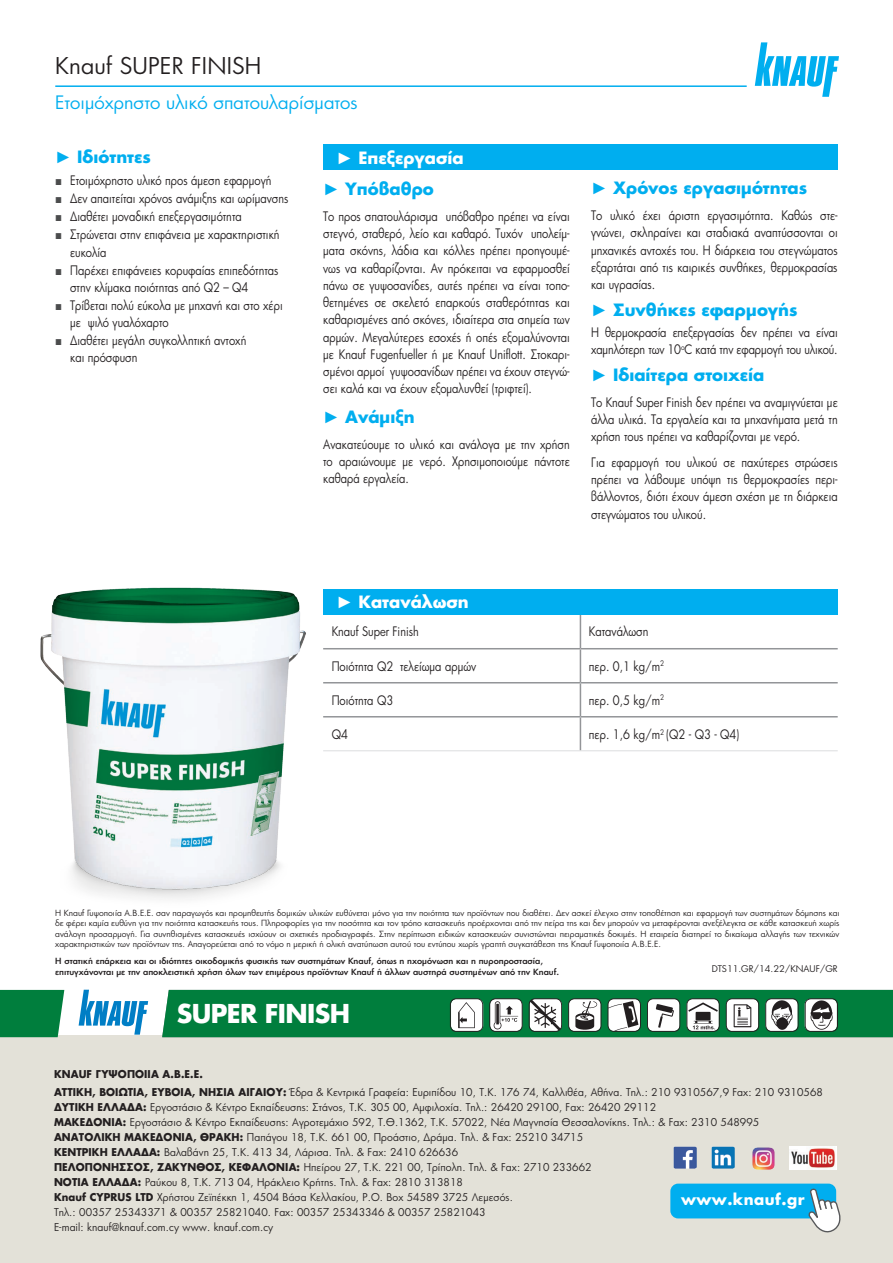
<style>
.page{position:relative;width:893px;height:1263px;background:#fff}
.page>*{position:absolute;margin:0;border:0;box-sizing:border-box;transform-origin:0 0}
.t1{font:700 25.35px "PF Futura Neu";letter-spacing:-.025em;color:#fff}
.t2{font:22.5px "PF Futura Neu";letter-spacing:.01em;color:#231f20}
.t3{font:18px "PF Futura Neu";color:#00aeef}
.t4{font:700 16.5px "PF Futura Neu";color:#00aeef}
.t5{font:700 16.5px "PF Futura Neu";color:#fff}
.t6{font:700 15px "PF Futura Neu";letter-spacing:.03em;color:#fff}
.t7{font:12.75px/17.2px "PF Futura Neu";color:#231f20;text-align:justify;scale:.85 1}
.t8{font:10.5px/15px "PF Futura Neu";letter-spacing:.01em;color:#231f20;scale:.96 1}
.t9{font:9px "PF Futura Neu";color:#231f20}
.t10{font:8.25px/10.5px "PF Futura Neu";color:#231f20;text-align:justify}
.t11{font:500 8.25px/10.5px "PF Futura Neu";color:#231f20}
.s1{font-family:"Arial";font-weight:400}
.s2{font-family:"Arial";color:#4b4c4d}
.s3{font-weight:700}
</style>
<div class="page">
<div style="left:0;top:1036px;width:893px;height:227px;background:#e3e1d8"></div>
<div style="left:323px;top:145px;width:515px;height:25px;background:#00aeef"></div>
<hr style="left:580px;top:615px;width:1px;height:33px;background:#939598">
<hr style="left:323px;top:648px;width:257px;height:1px;background:#939598">
<hr style="left:580px;top:648px;width:258px;height:1px;background:#939598">
<hr style="left:580px;top:649px;width:1px;height:33px;background:#939598">
<hr style="left:323px;top:682px;width:257px;height:1px;background:#939598">
<hr style="left:580px;top:682px;width:258px;height:1px;background:#939598">
<hr style="left:580px;top:683px;width:1px;height:33px;background:#939598">
<hr style="left:323px;top:716px;width:257px;height:1px;background:#939598">
<hr style="left:580px;top:716px;width:258px;height:1px;background:#939598">
<hr style="left:580px;top:717px;width:1px;height:33px;background:#939598">
<hr style="left:323px;top:750px;width:257px;height:1px;background:#dcdddf">
<hr style="left:580px;top:750px;width:258px;height:1px;background:#dcdddf">
<div style="left:0;top:990px;width:64px;height:47px;background:#007e3d"></div>
<div style="left:162px;top:990px;width:731px;height:47px;background:#007e3d"></div>
<svg style="left:79px;top:990px;width:69px;height:45px"></svg>
<img style="left:441px;top:991px;width:406px;height:47px">
<div style="left:670px;top:1183px;width:166px;height:35px;background:#00aeef;border-radius:8px"></div>
<svg style="left:807px;top:1187px;width:34px;height:46px"></svg>
<img style="left:674px;top:1146px;width:22px;height:22px">
<img style="left:711px;top:1146px;width:23px;height:23px">
<img style="left:752px;top:1147px;width:23px;height:23px">
<img style="left:790px;top:1147px;width:47px;height:22px">
<hr style="left:55px;top:85px;width:692px;height:2px;background:#00aeef">
<svg style="left:755px;top:42px;width:84px;height:55px"></svg>
<div style="left:323px;top:589px;width:515px;height:26px;background:#00aeef"></div>
<img style="left:40px;top:587px;width:314px;height:312px">
<h2 class="t2" style="left:55px;top:51px;width:208px">Knauf SUPER FINISH</h2>
<h3 class="t3" style="left:55px;top:91px;width:304px">Ετοιμόχρηστο υλικό σπατουλαρίσματος</h3>
<p class="t4" style="left:55px;top:145px;width:97px"><span class="s1">►</span> Ιδιότητες</p>
<p class="t7" style="left:55px;top:172px;width:256px"><span class="s2">■</span> Ετοιμόχρηστο υλικό προς άμεση εφαρμογή</p>
<p class="t7" style="left:55px;top:190px;width:276px"><span class="s2">■</span> Δεν απαιτείται χρόνος ανάμιξης και ωρίμανσης</p>
<p class="t7" style="left:55px;top:208px;width:221px"><span class="s2">■</span> Διαθέτει μοναδική επεξεργασιμότητα</p>
<p class="t7" style="left:70px;top:226px;width:248px;text-indent:-15px"><span class="s2">■</span> Στρώνεται στην επιφάνεια με χαρακτηριστική ευκολία</p>
<p class="t7" style="left:70px;top:261px;width:247px;text-indent:-15px"><span class="s2">■</span> Παρέχει επιφάνειες κορυφαίας επιπεδότητας στην κλίμακα ποιότητας από Q2 – Q4</p>
<p class="t7" style="left:70px;top:296px;width:252px;text-indent:-15px"><span class="s2">■</span> Τρίβεται πολύ εύκολα με μηχανή και στο χέρι με ψιλό γυαλόχαρτο</p>
<p class="t7" style="left:70px;top:332px;width:209px;text-indent:-15px"><span class="s2">■</span> Διαθέτει μεγάλη συγκολλητική αντοχή και πρόσφυση</p>
<p class="t5" style="left:336px;top:146px;width:129px"><span class="s1">►</span> Επεξεργασία</p>
<p class="t4" style="left:323px;top:178px;width:112px"><span class="s1">►</span> Yπόβαθρο</p>
<p class="t7" style="left:323px;top:207px;width:292px">Το προς σπατουλάρισμα υπόβαθρο πρέπει να είναι στεγνό, σταθερό, λείο και καθαρό. Τυχόν υπολείμ&shy;ματα σκόνης, λάδια και κόλλες πρέπει προηγουμέ&shy;νως να καθαρίζονται. Aν πρόκειται να εφαρμοσθεί πάνω σε γυψοσανίδες, αυτές πρέπει να είναι τοπο&shy;θετημένες σε σκελετό επαρκούς σταθερότητας και καθαρισμένες από σκόνες, ιδιαίτερα στα σημεία των αρμών. Μεγαλύτερες εσοχές ή οπές εξομαλύνονται με Knauf Fugenfueller ή με Knauf Uniflott. Στοκαρι&shy;σμένοι αρμοί γυψοσανίδων πρέπει να έχουν στεγνώ&shy;σει καλά και να έχουν εξομαλυνθεί (τριφτεί).</p>
<p class="t4" style="left:323px;top:405px;width:93px"><span class="s1">►</span> Ανάμιξη</p>
<p class="t7" style="left:323px;top:435px;width:292px">Ανακατεύουμε το υλικό και ανάλογα με την χρήση το αραιώνουμε με νερό. Χρησιμοποιούμε πάντοτε καθαρά εργαλεία.</p>
<p class="t4" style="left:591px;top:177px;width:218px"><span class="s1">►</span> Χρόνος εργασιμότητας</p>
<p class="t7" style="left:591px;top:207px;width:292px">Το υλικό έχει άριστη εργασιμότητα. Καθώς στε&shy;γνώνει, σκληραίνει και σταδιακά αναπτύσσονται οι μηχανικές αντοχές του. Η διάρκεια του στεγνώματος εξαρτάται από τις καιρικές συνθήκες, θερμοκρασίας και υγρασίας.</p>
<p class="t4" style="left:591px;top:298px;width:208px"><span class="s1">►</span> Συνθήκες εφαρμογής</p>
<p class="t7" style="left:591px;top:324px;width:292px">Η θερμοκρασία επεξεργασίας δεν πρέπει να είναι χαμηλότερη των 10<sup>o</sup>C κατά την εφαρμογή του υλικού.</p>
<p class="t4" style="left:591px;top:363px;width:175px"><span class="s1">►</span> Ιδιαίτερα στοιχεία</p>
<p class="t7" style="left:591px;top:393px;width:292px">Το Knauf Super Finish δεν πρέπει να αναμιγνύεται με άλλα υλικά. Τα εργαλεία και τα μηχανήματα μετά τη χρήση τους πρέπει να καθαρίζονται με νερό.</p>
<p class="t7" style="left:591px;top:454px;width:292px">Για εφαρμογή του υλικού σε παχύτερες στρώσεις πρέπει να λάβουμε υπόψη τις θερμοκρασίες περι&shy;βάλλοντος, διότι έχουν άμεση σχέση με τη διάρκεια στεγνώματος του υλικού.</p>
<p class="t5" style="left:336px;top:591px;width:134px"><span class="s1">►</span> Κατανάλωση</p>
<p class="t7" style="left:332px;top:623px;width:104px">Knauf Super Finish</p>
<p class="t7" style="left:589px;top:623px;width:72px">Kατανάλωση</p>
<p class="t7" style="left:332px;top:657px;width:172px">Ποιότητα Q2 τελείωμα αρμών</p>
<p class="t7" style="left:589px;top:657px;width:90px">περ. 0,1 kg/m<sup>2</sup></p>
<p class="t7" style="left:332px;top:691px;width:74px">Ποιότητα Q3</p>
<p class="t7" style="left:589px;top:691px;width:90px">περ. 0,5 kg/m<sup>2</sup></p>
<p class="t7" style="left:332px;top:725px;width:21px">Q4</p>
<p class="t7" style="left:589px;top:725px;width:178px">περ. 1,6 kg/m<sup>2</sup> (Q2 - Q3 - Q4)</p>
<p class="t10" style="left:55px;top:907px;width:786px">H Knauf Γυψοποιία Α.Β.Ε.Ε. σαν παραγωγός και προμηθευτής δομικών υλικών ευθύνεται μόνο για την ποιότητα των προϊόντων που διαθέτει. Δεν ασκεί έλεγχο στην τοποθέτηση και εφαρμογή των συστημάτων δόμησης και δε φέρει καμία ευθύνη για την ποιότητα κατασκευής τους. Πληροφορίες για την ποσότητα και τον τρόπο κατασκευής προέρχονται από την πείρα της και δεν μπορούν να μεταφέρονται ανεξέλεγκτα σε κάθε κατασκευή χωρίς ανάλογη προσαρμογή. Για συνηθισμένες κατασκευές ισχύουν οι σχετικές προδιαγραφές. Στην περίπτωση ειδικών κατασκευών συνιστώνται πειραματικές δοκιμές. Η εταιρεία διατηρεί το δικαίωμα αλλαγής των τεχνικών χαρακτηριστικών των προϊόντων της. Απαγορεύεται από το νόμο η μερική ή ολική ανατύπωση αυτού του εντύπου χωρίς γραπτή συγκατάθεση της Knauf Γυψοποιία Α.Β.Ε.Ε.</p>
<p class="t11" style="left:55px;top:956px;width:505px">Η στατική επάρκεια και οι ιδιότητες οικοδομικής φυσικής των συστημάτων Knauf, όπως η ηχομόνωση και η πυροπροστασία, επιτυγχάνονται με την αποκλειστική χρήση όλων των επιμέρους προϊόντων Knauf ή άλλων αυστηρά συστημένων από την Knauf.</p>
<p class="t9" style="left:712px;top:963px;width:127px">DTS11.GR/14.22/KNAUF/GR</p>
<h1 class="t1" style="left:177px;top:996px;width:175px">SUPER FINISH</h1>
<p class="t8" style="left:54px;top:1065px;width:802px;line-height:18px"><span class="s3">KNAUF ΓΥΨΟΠΟΙΙΑ Α.Β.Ε.Ε.<br>ΑΤΤΙΚΗ, BΟΙΩΤΙΑ, ΕΥΒΟΙΑ, ΝΗΣΙΑ ΑΙΓΑΙΟΥ:</span> Έδρα &amp; Κεντρικά Γραφεία: Ευριπίδου 10, Τ.Κ. 176 74, Καλλιθέα, Αθήνα. Τηλ.: 210 9310567,9 Fax: 210 9310568</p>
<p class="t8" style="left:54px;top:1099px;width:736px"><span class="s3">ΔΥΤΙΚΗ ΕΛΛΑΔΑ:</span> Εργοστάσιο &amp; Κέντρο Εκπαίδευσης: Στάνος, Τ.Κ. 305 00, Αμφιλοχία. Τηλ.: 26420 29100, Fax: 26420 29112<br><span class="s3">ΜΑΚΕΔΟΝΙΑ:</span> Εργοστάσιο &amp; Κέντρο Εκπαίδευσης: Αγροτεμάχιο 592, Τ.Θ.1362, Τ.Κ. 57022, Νέα Μαγνησία Θεσσαλονίκης. Τηλ.: &amp; Fax: 2310 548995<br><span class="s3">ΑΝΑΤΟΛΙΚΗ ΜΑΚΕΔΟΝΙΑ, ΘΡΑΚΗ:</span> Παπάγου 18, Τ.Κ. 661 00, Προάστιο, Δράμα. Τηλ. &amp; Fax: 25210 34715<br><span class="s3">ΚΕΝΤΡΙΚΗ ΕΛΛΑΔΑ:</span> Βαλαβάνη 25, Τ.Κ. 413 34, Λάρισα. Τηλ. &amp; Fax: 2410 626636<br><span class="s3">ΠΕΛΟΠΟΝΗΣΣΟΣ, ΖΑΚΥΝΘΟΣ, ΚΕΦΑΛΟΝΙΑ:</span> Ηπείρου 27, Τ.Κ. 221 00, Τρίπολη. Τηλ. &amp; Fax: 2710 233662<br><span class="s3">ΝΟΤΙΑ ΕΛΛΑΔΑ:</span> Ραύκου 8, Τ.Κ. 713 04, Ηράκλειο Κρήτης. Τηλ. &amp; Fax: 2810 313818<br><span class="s3">Κnauf CYPRUS LTD</span> Χρήστου Ζεϊπέκκη 1, 4504 Βάσα Κελλακίου, P.O. Box 54589 3725 Λεμεσός.<br>Τηλ.: 00357 25343371 &amp; 00357 25821040. Fax: 00357 25343346 &amp; 00357 25821043<br>E-mail: knauf@knauf.com.cy www. knauf.com.cy</p>
<p class="t6" style="left:681px;top:1189px;width:125px">www.knauf.gr</p>
</div>
